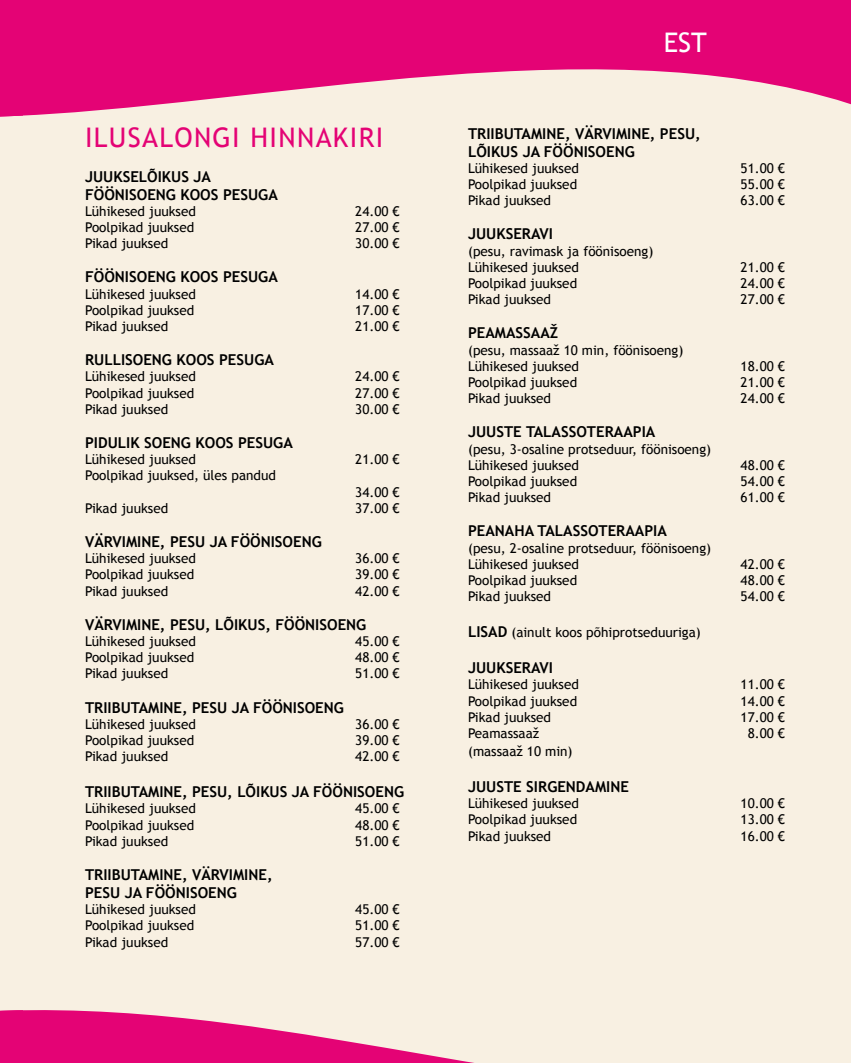
<style>
.page{position:relative;width:851px;height:1063px;background:#fff}
.page>*{position:absolute;margin:0;border:0;box-sizing:border-box;transform-origin:0 0}
.t1{font:27px "Trebuchet MS";letter-spacing:.05em;color:#e40375}
.t2{font:27px "Trebuchet MS";color:#fff}
.t3{font:700 15px/18px "Trebuchet MS";color:#000}
.t4{font:13.5px/16.2px "Trebuchet MS";color:#000}
.s1{font-weight:700;font-size:15px}
</style>
<div class="page">
<div style="left:0;top:0;width:850px;height:1063px;background:#f8f0e2"></div>
<svg style="left:0;top:1010px;width:474px;height:53px;fill:#e40375"></svg>
<svg style="left:0;top:0;width:850px;height:117px;fill:#e40375"></svg>
<h1 class="t1" style="left:85px;top:122px;width:182px">i lusalongi hinn</h1>
<h1 class="t1" style="left:315px;top:122px;width:64px">aki ri</h1>
<p class="t3" style="left:85px;top:167px;width:148px">JUUKSELÕIKUS JA<br>FÖÖNISOENG KOOS PESU</p>
<p class="t3" style="left:258px;top:185px;width:21px">GA</p>
<p class="t4" style="left:85px;top:203px;width:112px">Lühikesed juuksed</p>
<p class="t4" style="left:355px;top:203px;width:46px">24.00 €</p>
<p class="t4" style="left:85px;top:219px;width:111px">Poolpikad juuksed</p>
<p class="t4" style="left:355px;top:219px;width:46px">27.00 €</p>
<p class="t4" style="left:85px;top:236px;width:85px">Pikad juuksed</p>
<p class="t4" style="left:355px;top:236px;width:46px">30.00 €</p>
<p class="t3" style="left:85px;top:268px;width:148px">FÖÖNISOENG KOOS PESU</p>
<p class="t3" style="left:258px;top:268px;width:21px">GA</p>
<p class="t4" style="left:85px;top:286px;width:112px">Lühikesed juuksed</p>
<p class="t4" style="left:355px;top:286px;width:46px">14.00 €</p>
<p class="t4" style="left:85px;top:302px;width:111px">Poolpikad juuksed</p>
<p class="t4" style="left:355px;top:302px;width:46px">17.00 €</p>
<p class="t4" style="left:85px;top:318px;width:85px">Pikad juuksed</p>
<p class="t4" style="left:355px;top:318px;width:46px">21.00 €</p>
<p class="t3" style="left:85px;top:351px;width:144px">RULLISOENG KOOS PESU</p>
<p class="t3" style="left:254px;top:351px;width:21px">GA</p>
<p class="t4" style="left:85px;top:369px;width:112px">Lühikesed juuksed</p>
<p class="t4" style="left:355px;top:369px;width:46px">24.00 €</p>
<p class="t4" style="left:85px;top:385px;width:111px">Poolpikad juuksed</p>
<p class="t4" style="left:355px;top:385px;width:46px">27.00 €</p>
<p class="t4" style="left:85px;top:401px;width:85px">Pikad juuksed</p>
<p class="t4" style="left:355px;top:401px;width:46px">30.00 €</p>
<p class="t3" style="left:85px;top:434px;width:163px">PIDULIK SOENG KOOS PESU</p>
<p class="t3" style="left:273px;top:434px;width:21px">GA</p>
<p class="t4" style="left:85px;top:452px;width:112px">Lühikesed juuksed</p>
<p class="t4" style="left:355px;top:452px;width:46px">21.00 €</p>
<p class="t4" style="left:85px;top:468px;width:192px">Poolpikad juuksed, üles pandud</p>
<p class="t4" style="left:355px;top:484px;width:46px">34.00 €</p>
<p class="t4" style="left:85px;top:500px;width:85px">Pikad juuksed</p>
<p class="t4" style="left:355px;top:500px;width:46px">37.00 €</p>
<p class="t3" style="left:85px;top:533px;width:227px">VÄRVIMINE, PESU JA FÖÖNISOENG</p>
<p class="t4" style="left:85px;top:551px;width:112px">Lühikesed juuksed</p>
<p class="t4" style="left:355px;top:551px;width:46px">36.00 €</p>
<p class="t4" style="left:85px;top:567px;width:111px">Poolpikad juuksed</p>
<p class="t4" style="left:355px;top:567px;width:46px">39.00 €</p>
<p class="t4" style="left:85px;top:583px;width:85px">Pikad juuksed</p>
<p class="t4" style="left:355px;top:583px;width:46px">42.00 €</p>
<p class="t3" style="left:85px;top:616px;width:272px">VÄRVIMINE, PESU, LÕIKUS, FÖÖNISOENG</p>
<p class="t4" style="left:85px;top:633px;width:112px">Lühikesed juuksed</p>
<p class="t4" style="left:355px;top:633px;width:46px">45.00 €</p>
<p class="t4" style="left:85px;top:650px;width:111px">Poolpikad juuksed</p>
<p class="t4" style="left:355px;top:650px;width:46px">48.00 €</p>
<p class="t4" style="left:85px;top:666px;width:85px">Pikad juuksed</p>
<p class="t4" style="left:355px;top:666px;width:46px">51.00 €</p>
<p class="t3" style="left:85px;top:698px;width:249px">TRIIBUTAMINE, PESU JA FÖÖNISOENG</p>
<p class="t4" style="left:85px;top:716px;width:112px">Lühikesed juuksed</p>
<p class="t4" style="left:355px;top:716px;width:46px">36.00 €</p>
<p class="t4" style="left:85px;top:732px;width:111px">Poolpikad juuksed</p>
<p class="t4" style="left:355px;top:732px;width:46px">39.00 €</p>
<p class="t4" style="left:85px;top:749px;width:85px">Pikad juuksed</p>
<p class="t4" style="left:355px;top:749px;width:46px">42.00 €</p>
<p class="t3" style="left:85px;top:783px;width:309px">TRIIBUTAMINE, PESU, LÕIKUS JA FÖÖNISOENG</p>
<p class="t4" style="left:85px;top:801px;width:112px">Lühikesed juuksed</p>
<p class="t4" style="left:355px;top:801px;width:46px">45.00 €</p>
<p class="t4" style="left:85px;top:817px;width:111px">Poolpikad juuksed</p>
<p class="t4" style="left:355px;top:817px;width:46px">48.00 €</p>
<p class="t4" style="left:85px;top:833px;width:85px">Pikad juuksed</p>
<p class="t4" style="left:355px;top:833px;width:46px">51.00 €</p>
<p class="t3" style="left:85px;top:866px;width:189px">TRIIBUTAMINE, VÄRVIMINE,<br>PESU JA FÖÖNISOENG</p>
<p class="t4" style="left:85px;top:902px;width:112px">Lühikesed juuksed</p>
<p class="t4" style="left:355px;top:902px;width:46px">45.00 €</p>
<p class="t4" style="left:85px;top:918px;width:111px">Poolpikad juuksed</p>
<p class="t4" style="left:355px;top:918px;width:46px">51.00 €</p>
<p class="t4" style="left:85px;top:934px;width:85px">Pikad juuksed</p>
<p class="t4" style="left:355px;top:934px;width:46px">57.00 €</p>
<h1 class="t2" style="left:663px;top:27px;width:45px">EST</h1>
<p class="t3" style="left:468px;top:124px;width:234px">TRIIBUTAMINE, VÄRVIMINE, PESU,<br>LÕIKUS JA FÖÖNISOENG</p>
<p class="t4" style="left:468px;top:160px;width:112px">Lühikesed juuksed</p>
<p class="t4" style="left:740px;top:160px;width:46px">51.00 €</p>
<p class="t4" style="left:468px;top:176px;width:111px">Poolpikad juuksed</p>
<p class="t4" style="left:740px;top:176px;width:46px">55.00 €</p>
<p class="t4" style="left:468px;top:193px;width:85px">Pikad juuksed</p>
<p class="t4" style="left:740px;top:193px;width:46px">63.00 €</p>
<p class="t3" style="left:468px;top:225px;width:86px">JUUKSERAVI</p>
<p class="t4" style="left:468px;top:243px;width:187px">(pesu, ravimask ja föönisoeng)<br>Lühikesed juuksed</p>
<p class="t4" style="left:740px;top:259px;width:46px">21.00 €</p>
<p class="t4" style="left:468px;top:275px;width:111px">Poolpikad juuksed</p>
<p class="t4" style="left:740px;top:275px;width:46px">24.00 €</p>
<p class="t4" style="left:468px;top:292px;width:85px">Pikad juuksed</p>
<p class="t4" style="left:740px;top:292px;width:46px">27.00 €</p>
<p class="t3" style="left:468px;top:324px;width:92px">PEAMASSAAŽ</p>
<p class="t4" style="left:468px;top:342px;width:217px">(pesu, massaaž 10 min, föönisoeng)<br>Lühikesed juuksed</p>
<p class="t4" style="left:740px;top:358px;width:46px">18.00 €</p>
<p class="t4" style="left:468px;top:374px;width:111px">Poolpikad juuksed</p>
<p class="t4" style="left:740px;top:374px;width:46px">21.00 €</p>
<p class="t4" style="left:468px;top:391px;width:85px">Pikad juuksed</p>
<p class="t4" style="left:740px;top:391px;width:46px">24.00 €</p>
<p class="t3" style="left:468px;top:423px;width:189px">JUUSTE TALASSOTERAAPIA</p>
<p class="t4" style="left:468px;top:441px;width:244px">(pesu, 3-osaline protseduur, föönisoeng)<br>Lühikesed juuksed</p>
<p class="t4" style="left:740px;top:457px;width:46px">48.00 €</p>
<p class="t4" style="left:468px;top:473px;width:111px">Poolpikad juuksed</p>
<p class="t4" style="left:740px;top:473px;width:46px">54.00 €</p>
<p class="t4" style="left:468px;top:490px;width:85px">Pikad juuksed</p>
<p class="t4" style="left:740px;top:490px;width:46px">61.00 €</p>
<p class="t3" style="left:468px;top:522px;width:200px">PEANAHA TALASSOTERAAPIA</p>
<p class="t4" style="left:468px;top:540px;width:244px">(pesu, 2-osaline protseduur, föönisoeng)<br>Lühikesed juuksed</p>
<p class="t4" style="left:740px;top:556px;width:46px">42.00 €</p>
<p class="t4" style="left:468px;top:572px;width:111px">Poolpikad juuksed</p>
<p class="t4" style="left:740px;top:572px;width:46px">48.00 €</p>
<p class="t4" style="left:468px;top:589px;width:85px">Pikad juuksed</p>
<p class="t4" style="left:740px;top:589px;width:46px">54.00 €</p>
<p class="t4" style="left:468px;top:625px;width:234px"><span class="s1">LISAD</span> (ainult koos põhiprotseduuriga)</p>
<p class="t3" style="left:468px;top:659px;width:86px">JUUKSERAVI</p>
<p class="t4" style="left:468px;top:677px;width:112px">Lühikesed juuksed</p>
<p class="t4" style="left:740px;top:677px;width:46px">11.00 €</p>
<p class="t4" style="left:468px;top:693px;width:111px">Poolpikad juuksed</p>
<p class="t4" style="left:740px;top:693px;width:46px">14.00 €</p>
<p class="t4" style="left:468px;top:709px;width:85px">Pikad juuksed</p>
<p class="t4" style="left:740px;top:709px;width:46px">17.00 €</p>
<p class="t4" style="left:468px;top:725px;width:73px">Peamassaaž</p>
<p class="t4" style="left:747px;top:725px;width:39px">8.00 €</p>
<p class="t4" style="left:468px;top:743px;width:106px">(massaaž 10 min)</p>
<p class="t3" style="left:468px;top:778px;width:162px">JUUSTE SIRGENDAMINE</p>
<p class="t4" style="left:468px;top:796px;width:112px">Lühikesed juuksed</p>
<p class="t4" style="left:740px;top:796px;width:46px">10.00 €</p>
<p class="t4" style="left:468px;top:812px;width:111px">Poolpikad juuksed</p>
<p class="t4" style="left:740px;top:812px;width:46px">13.00 €</p>
<p class="t4" style="left:468px;top:828px;width:85px">Pikad juuksed</p>
<p class="t4" style="left:740px;top:828px;width:46px">16.00 €</p>
</div>
